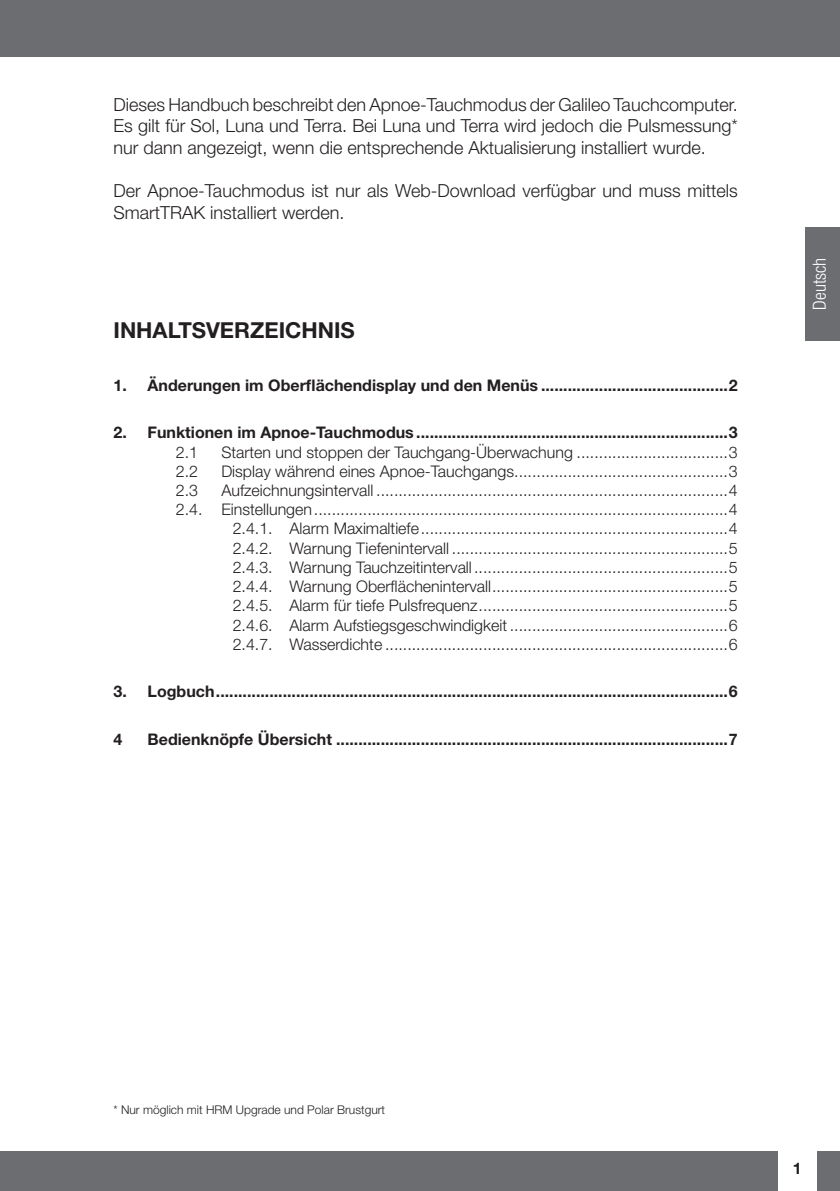
<style>
.page{position:relative;width:840px;height:1191px;background:#fff}
.page>*{position:absolute;margin:0;border:0;box-sizing:border-box;transform-origin:0 0}
.t1{font:700 22px "Helvetica Neue";color:#231f20}
.t2{font:300 18px/21.6px "Helvetica Neue";color:#231f20;text-align:justify}
.t3{font:300 condensed 18px "Helvetica Neue";color:#fff}
.t4{font:300 16px/19.2px "Helvetica Neue";color:#231f20;text-align:right}
.t5{font:700 16px "Helvetica Neue";color:#231f20}
.t6{font:300 12px "Helvetica Neue";color:#231f20}
</style>
<div class="page">
<div style="left:0;top:1151px;width:777px;height:40px;background:#6c6d70"></div>
<div style="left:816px;top:1151px;width:23px;height:40px;background:#6c6d70"></div>
<div style="left:0;top:0;width:839px;height:57px;background:#6c6d70"></div>
<div style="left:805px;top:227px;width:34px;height:113px;background:#6c6d70"></div>
<p class="t2" style="left:113px;top:95px;width:625px">Dieses Handbuch beschreibt den Apnoe-Tauchmodus der Galileo Tauchcomputer.<br>Es gilt für Sol, Luna und Terra. Bei Luna und Terra wird jedoch die Pulsmessung* nur dann angezeigt, wenn die entsprechende Aktualisierung installiert wurde.</p>
<p class="t2" style="left:113px;top:181px;width:625px">Der Apnoe-Tauchmodus ist nur als Web-Download verfügbar und muss mittels<br>SmartTRAK installiert werden.</p>
<h1 class="t1" style="left:113px;top:322px;width:243px">INHALTSVERZEICHNIS</h1>
<p class="t5" style="left:113px;top:379px;width:625px">1. Änderungen im Oberflächendisplay und den Menüs ..........................................2</p>
<p class="t5" style="left:113px;top:427px;width:625px">2. Funktionen im Apnoe-Tauchmodus ......................................................................3</p>
<p class="t4" style="left:176px;top:444px;width:24px">2.1</p>
<p class="t4" style="left:221px;top:444px;width:517px">Starten und stoppen der Tauchgang-Überwachung ..................................3</p>
<p class="t4" style="left:176px;top:463px;width:24px">2.2</p>
<p class="t4" style="left:221px;top:463px;width:517px">Display während eines Apnoe-Tauchgangs ................................................3</p>
<p class="t4" style="left:176px;top:482px;width:24px">2.3</p>
<p class="t4" style="left:176px;top:482px;width:563px">Aufzeichnungsintervall ...............................................................................4<br>2.4. Einstellungen .............................................................................................4<br>2.4.1. Alarm Maximaltiefe .....................................................................4<br>2.4.2. Warnung Tiefenintervall ..............................................................5<br>2.4.3. Warnung Tauchzeitintervall .........................................................5<br>2.4.4. Warnung Oberflächenintervall .....................................................5<br>2.4.5. Alarm für tiefe Pulsfrequenz ........................................................5<br>2.4.6. Alarm Aufstiegsgeschwindigkeit .................................................6<br>2.4.7. Wasserdichte .............................................................................6</p>
<p class="t5" style="left:113px;top:686px;width:625px">3. Logbuch ...................................................................................................................6</p>
<p class="t5" style="left:113px;top:733px;width:10px">4</p>
<p class="t5" style="left:147px;top:733px;width:591px">Bedienknöpfe Übersicht ........................................................................................7</p>
<p class="t3" style="left:812px;top:309px;width:53px;rotate:-90deg">Deutsch</p>
<p class="t6" style="left:113px;top:1105px;width:273px">* Nur möglich mit HRM Upgrade und Polar Brustgurt</p>
<p class="t5" style="left:792px;top:1162px;width:10px">1</p>
</div>
